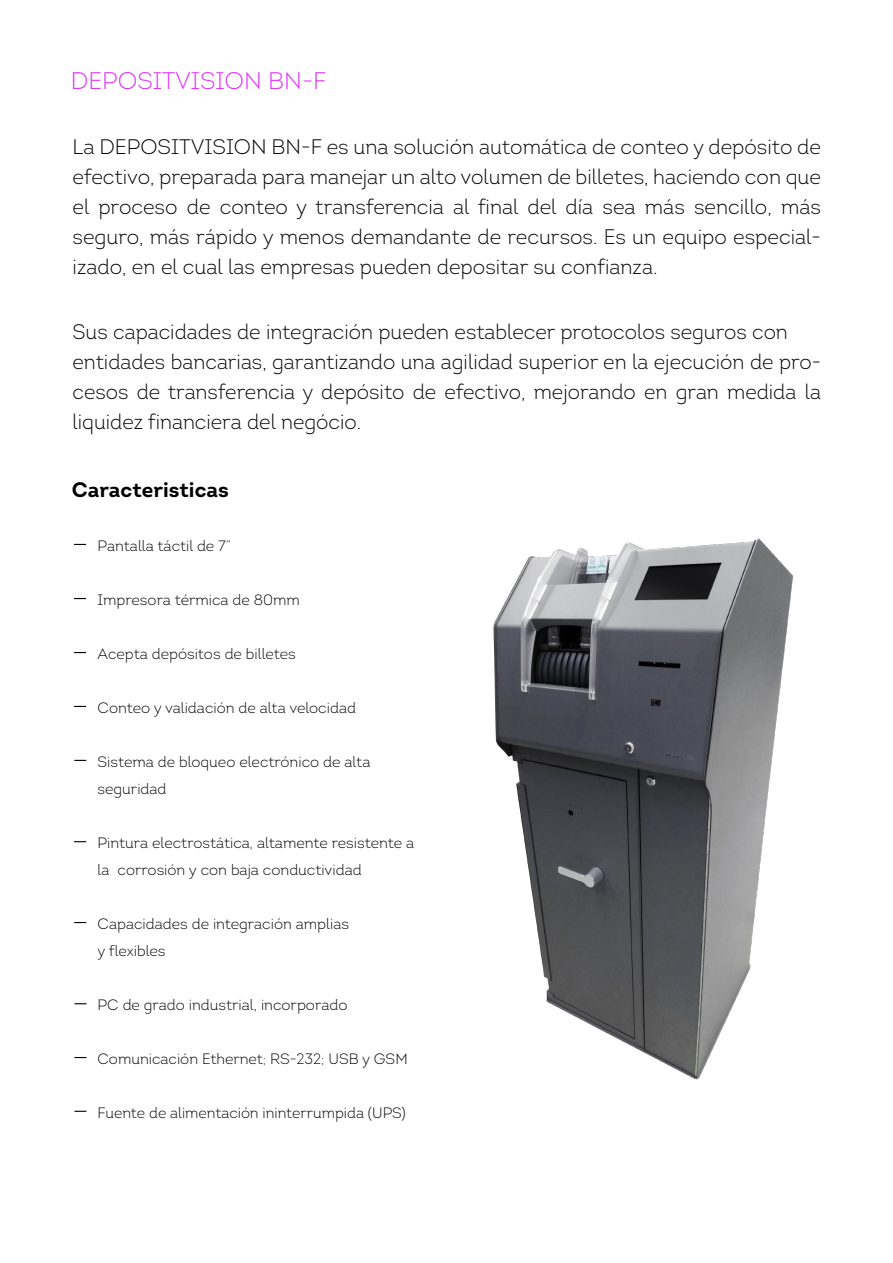
<style>
.page{position:relative;width:893px;height:1263px;background:#fff}
.page>*{position:absolute;margin:0;border:0;box-sizing:border-box;transform-origin:0 0}
.t1{font:300 24px "Intro";color:#df35f9}
.t2{font:300 21px/30px "Intro";color:#000;text-align:justify}
.t3{font:700 21px "Intro";color:#000}
.t4{font:300 15px/27px "Intro";color:#000}
</style>
<div class="page">
<svg style="left:74px;top:544px;width:12px;height:1px"></svg>
<svg style="left:74px;top:598px;width:12px;height:1px"></svg>
<svg style="left:74px;top:652px;width:12px;height:1px"></svg>
<svg style="left:74px;top:706px;width:12px;height:1px"></svg>
<svg style="left:74px;top:760px;width:12px;height:1px"></svg>
<svg style="left:74px;top:922px;width:12px;height:1px"></svg>
<svg style="left:74px;top:1003px;width:12px;height:1px"></svg>
<svg style="left:74px;top:1057px;width:12px;height:1px"></svg>
<svg style="left:74px;top:1111px;width:12px;height:1px"></svg>
<svg style="left:74px;top:841px;width:12px;height:1px"></svg>
<img style="left:493px;top:538px;width:301px;height:542px">
<p class="t1" style="left:71px;top:66px;width:257px">DEPOSITVISION BN-F</p>
<p class="t2" style="left:73px;top:132px;width:750px">La DEPOSITVISION BN-F es una solución automática de conteo y depósito de efectivo, preparada para manejar un alto volumen de billetes, haciendo con que el proceso de conteo y transferencia al final del día sea más sencillo, más seguro, más rápido y menos demandante de recursos. Es un equipo especial&shy;izado, en el cual las empresas pueden depositar su confianza.</p>
<p class="t2" style="left:73px;top:316px;width:750px;text-align:left">Sus capacidades de integración pueden establecer protocolos seguros con entidades bancarias, garantizando una agilidad superior en la ejecución de pro&shy;cesos de transferencia y depósito de efectivo, mejorando en gran medida la liquidez financiera del negócio.</p>
<p class="t3" style="left:72px;top:476px;width:159px">Caracteristicas</p>
<p class="t4" style="left:98px;top:532px;width:135px">Pantalla táctil de 7”</p>
<p class="t4" style="left:98px;top:586px;width:204px">Impresora térmica de 80mm</p>
<p class="t4" style="left:98px;top:640px;width:200px">Acepta depósitos de billetes</p>
<p class="t4" style="left:98px;top:694px;width:260px">Conteo y validación de alta velocidad</p>
<p class="t4" style="left:98px;top:748px;width:274px">Sistema de bloqueo electrónico de alta seguridad</p>
<p class="t4" style="left:98px;top:829px;width:318px">Pintura electrostática, altamente resistente a la corrosión y con baja conductividad</p>
<p class="t4" style="left:98px;top:910px;width:253px">Capacidades de integración amplias y flexibles</p>
<p class="t4" style="left:98px;top:991px;width:251px">PC de grado industrial, incorporado</p>
<p class="t4" style="left:98px;top:1045px;width:312px">Comunicación Ethernet; RS-232; USB y GSM</p>
<p class="t4" style="left:98px;top:1099px;width:310px">Fuente de alimentación ininterrumpida (UPS)</p>
</div>
